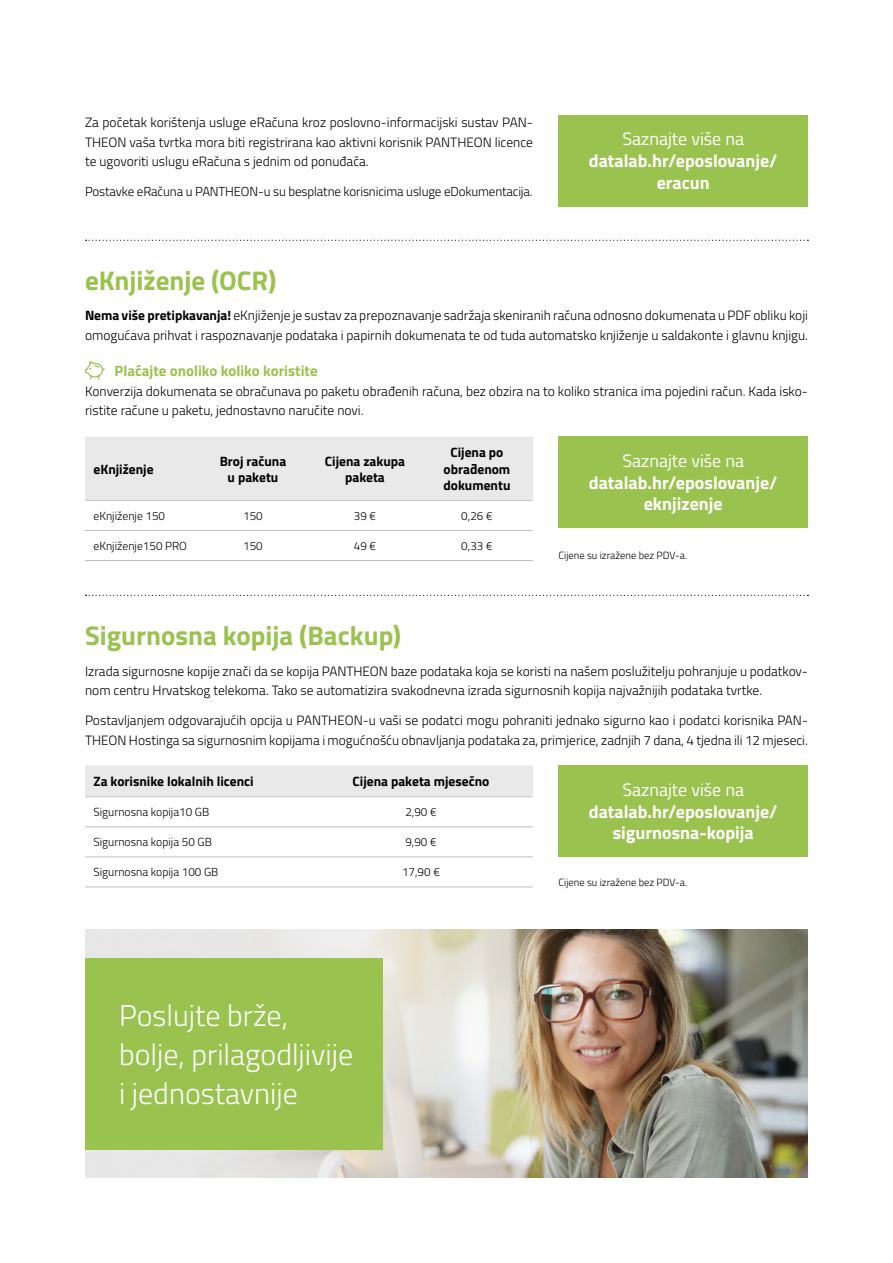
<style>
.page{position:relative;width:893px;height:1263px;background:#fff}
.page>*{position:absolute;margin:0;border:0;box-sizing:border-box;transform-origin:0 0}
.t1{font:300 30px/39px "Titillium";color:#fff}
.t2{font:700 27px "Titillium";color:#9ac24e}
.t3{font:700 18px/21.6px "Titillium";color:#fff;text-align:center}
.t4{font:18px "Titillium";color:#fff}
.t5{font:700 15px "Titillium";color:#9ac24e}
.t6{font:300 13.5px/19.5px "Titillium";color:#000}
.t7{font:700 13.5px/16.2px "Titillium";color:#000;text-align:center}
.t8{font:300 13.05px "Titillium";letter-spacing:-.01em;color:#000}
.t9{font:300 11.7px "Titillium";color:#000}
.t10{font:300 10.5px "Titillium";color:#000}
.s1{font-weight:700}
</style>
<div class="page">
<div style="left:85px;top:437px;width:448px;height:63px;background:#e9e9ea"></div>
<hr style="left:85px;top:530px;width:112px;height:1px;background:#bcbec0">
<hr style="left:197px;top:530px;width:112px;height:1px;background:#bcbec0">
<hr style="left:309px;top:530px;width:112px;height:1px;background:#bcbec0">
<hr style="left:421px;top:530px;width:112px;height:1px;background:#bcbec0">
<hr style="left:85px;top:560px;width:112px;height:1px;background:#bcbec0">
<hr style="left:197px;top:560px;width:112px;height:1px;background:#bcbec0">
<hr style="left:309px;top:560px;width:112px;height:1px;background:#bcbec0">
<hr style="left:421px;top:560px;width:112px;height:1px;background:#bcbec0">
<hr style="left:85px;top:500px;width:112px;height:1px;background:#c1c9cf">
<hr style="left:197px;top:500px;width:112px;height:1px;background:#c1c9cf">
<hr style="left:309px;top:500px;width:112px;height:1px;background:#c1c9cf">
<hr style="left:421px;top:500px;width:112px;height:1px;background:#c1c9cf">
<svg style="left:85px;top:361px;width:20px;height:19px"></svg>
<div style="left:558px;top:115px;width:250px;height:91px;background:#9ac24e"></div>
<div style="left:558px;top:437px;width:250px;height:91px;background:#9ac24e"></div>
<svg style="left:86px;top:595px;width:722px;height:1px"></svg>
<div style="left:85px;top:765px;width:448px;height:31px;background:#e9e9ea"></div>
<hr style="left:85px;top:826px;width:224px;height:1px;background:#bcbec0">
<hr style="left:309px;top:826px;width:224px;height:1px;background:#bcbec0">
<hr style="left:85px;top:856px;width:224px;height:1px;background:#bcbec0">
<hr style="left:309px;top:856px;width:224px;height:1px;background:#bcbec0">
<hr style="left:85px;top:886px;width:224px;height:1px;background:#bcbec0">
<hr style="left:309px;top:886px;width:224px;height:1px;background:#bcbec0">
<hr style="left:85px;top:796px;width:224px;height:1px;background:#c1c9cf">
<hr style="left:309px;top:796px;width:224px;height:1px;background:#c1c9cf">
<div style="left:558px;top:765px;width:250px;height:92px;background:#9ac24e"></div>
<svg style="left:86px;top:240px;width:722px;height:1px"></svg>
<img style="left:85px;top:929px;width:723px;height:249px">
<div style="left:85px;top:958px;width:298px;height:191px;background:#9ac24e"></div>
<p class="t6" style="left:85px;top:112px;width:449px;text-align:justify">Za početak korištenja usluge eRačuna kroz poslovno-informacijski sustav PAN-THEON vaša tvrtka mora biti registrirana kao aktivni korisnik PANTHEON licence te ugovoriti uslugu eRačuna s jednim od ponuđača.</p>
<p class="t8" style="left:85px;top:182px;width:449px">Postavke eRačuna u PANTHEON-u su besplatne korisnicima usluge eDokumentacija.</p>
<h3 class="t4" style="left:622px;top:126px;width:123px">Saznajte više na</h3>
<h3 class="t3" style="left:589px;top:149px;width:190px">datalab.hr/eposlovanje/ eracun</h3>
<h2 class="t2" style="left:85px;top:260px;width:193px">eKnjiženje (OCR)</h2>
<p class="t6" style="left:85px;top:305px;width:724px"><span class="s1">Nema više pretipkavanja!</span> eKnjiženje je sustav za prepoznavanje sadržaja skeniranih računa odnosno dokumenata u PDF obliku koji omogućava prihvat i raspoznavanje podataka i papirnih dokumenata te od tuda automatsko knjiženje u saldakonte i glavnu knjigu.</p>
<p class="t5" style="left:115px;top:360px;width:205px">Plaćajte onoliko koliko koristite</p>
<p class="t6" style="left:85px;top:381px;width:724px">Konverzija dokumenata se obračunava po paketu obrađenih računa, bez obzira na to koliko stranica ima pojedini račun. Kada isko&shy;ristite račune u paketu, jednostavno naručite novi.</p>
<p class="t7" style="left:94px;top:460px;width:62px">eKnjiženje</p>
<p class="t7" style="left:220px;top:452px;width:68px">Broj računa u paketu</p>
<p class="t7" style="left:325px;top:452px;width:82px">Cijena zakupa paketa</p>
<p class="t7" style="left:443px;top:444px;width:69px">Cijena po obrađenom dokumentu</p>
<p class="t9" style="left:94px;top:507px;width:73px">eKnjiženje 150</p>
<p class="t9" style="left:243px;top:507px;width:21px">150</p>
<p class="t9" style="left:354px;top:507px;width:24px">39 €</p>
<p class="t9" style="left:461px;top:507px;width:33px">0,26 €</p>
<p class="t9" style="left:94px;top:537px;width:95px">eKnjiženje150 PRO</p>
<p class="t9" style="left:243px;top:537px;width:21px">150</p>
<p class="t9" style="left:354px;top:537px;width:24px">49 €</p>
<p class="t9" style="left:461px;top:537px;width:33px">0,33 €</p>
<h3 class="t4" style="left:622px;top:448px;width:123px">Saznajte više na</h3>
<h3 class="t3" style="left:589px;top:471px;width:190px">datalab.hr/eposlovanje/ eknjizenje</h3>
<p class="t10" style="left:558px;top:548px;width:130px">Cijene su izražene bez PDV-a.</p>
<h2 class="t2" style="left:85px;top:615px;width:318px">Sigurnosna kopija (Backup)</h2>
<p class="t6" style="left:85px;top:660px;width:724px">Izrada sigurnosne kopije znači da se kopija PANTHEON baze podataka koja se koristi na našem poslužitelju pohranjuje u podatkov&shy;nom centru Hrvatskog telekoma. Tako se automatizira svakodnevna izrada sigurnosnih kopija najvažnijih podataka tvrtke.</p>
<p class="t6" style="left:85px;top:710px;width:724px">Postavljanjem odgovarajućih opcija u PANTHEON-u vaši se podatci mogu pohraniti jednako sigurno kao i podatci korisnika PAN-<br>THEON Hostinga sa sigurnosnim kopijama i mogućnošću obnavljanja podataka za, primjerice, zadnjih 7 dana, 4 tjedna ili 12 mjeseci.</p>
<p class="t7" style="left:94px;top:773px;width:162px">Za korisnike lokalnih licenci</p>
<p class="t7" style="left:352px;top:773px;width:138px">Cijena paketa mjesečno</p>
<p class="t9" style="left:94px;top:804px;width:117px">Sigurnosna kopija10 GB</p>
<p class="t9" style="left:405px;top:804px;width:33px">2,90 €</p>
<p class="t9" style="left:94px;top:834px;width:120px">Sigurnosna kopija 50 GB</p>
<p class="t9" style="left:405px;top:834px;width:33px">9,90 €</p>
<p class="t9" style="left:94px;top:864px;width:126px">Sigurnosna kopija 100 GB</p>
<p class="t9" style="left:402px;top:864px;width:39px">17,90 €</p>
<h3 class="t4" style="left:622px;top:776px;width:123px">Saznajte više na</h3>
<h3 class="t3" style="left:589px;top:799px;width:190px">datalab.hr/eposlovanje/ sigurnosna-kopija</h3>
<p class="t10" style="left:558px;top:875px;width:130px">Cijene su izražene bez PDV-a.</p>
<h1 class="t1" style="left:119px;top:994px;width:236px">Poslujte brže, bolje, prilagodljivije i jednostavnije</h1>
</div>
